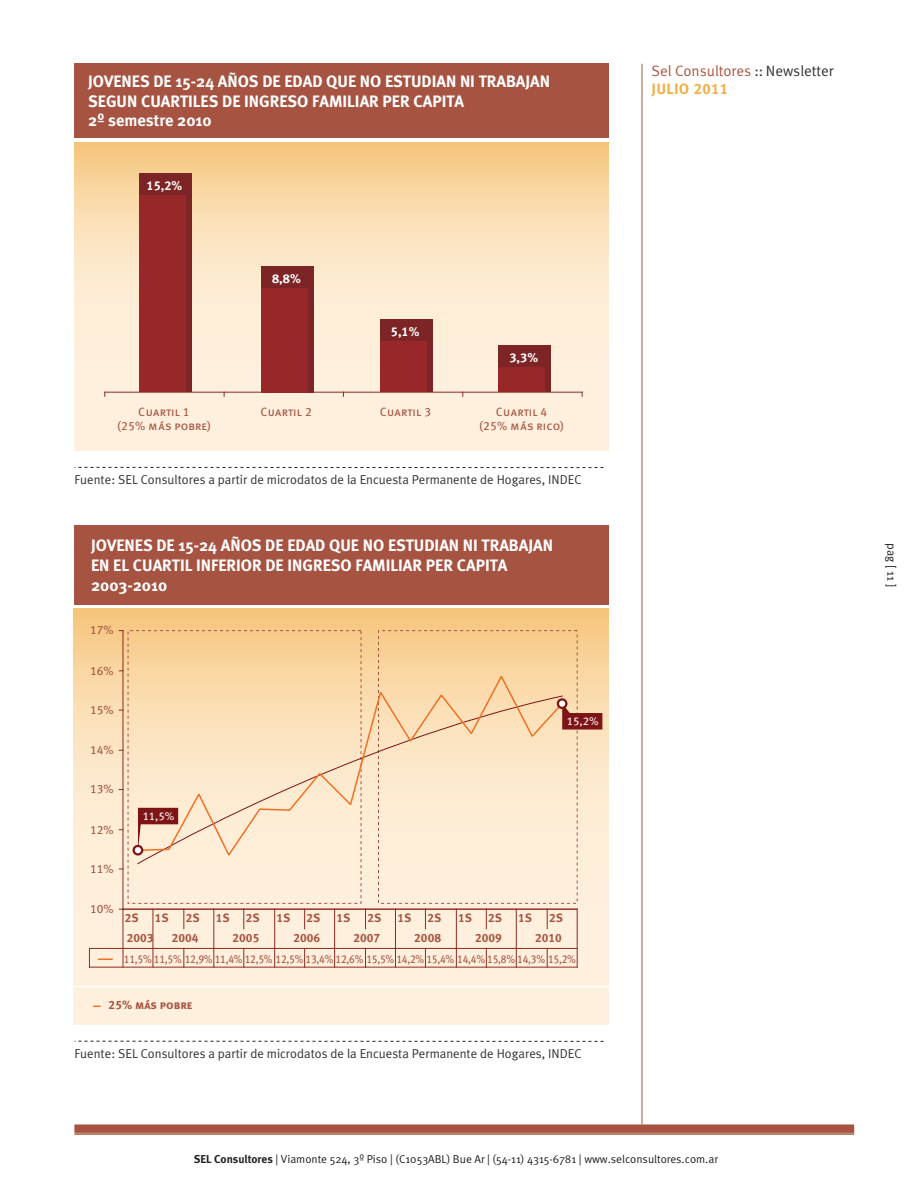
<style>
.page{position:relative;width:918px;height:1188px;background:#fff}
.page>*{position:absolute;margin:0;border:0;box-sizing:border-box;transform-origin:0 0}
.t1{font:700 16.5px/19.8px "Meta";color:#fff}
.t2{font:15px/18px "Meta Normal";color:#ab5742}
.t3{font:12.9px "Meta Plus Normal";color:#333536}
.t4{font:12.75px "Meta Bold Lf Caps";color:#fff}
.t5{font:12px "Meta Bold Lf Caps";color:#a65441}
.t6{font:12px/13.5px "Meta Book LF Caps";letter-spacing:.025em;color:#a65441;text-align:center}
.t7{font:12px "Meta Book LF Caps";color:#a65441}
.t8{font:12px "Meta Normal";color:#231f20}
.t9{font:11.4px "Meta Normal";color:#231f20}
.t10{font:11.4px "Meta Book LF Caps";letter-spacing:-.025em;color:#a65441;scale:.9 1}
.t11{font:11.25px "Meta Book LF Caps";color:#fff}
.s1{color:#333536}
.s2{font-family:"Meta Bold Lf Caps";color:#f2af43}
.s3{font-family:"Meta";font-weight:700}
</style>
<div class="page">
<svg style="left:74px;top:1124px;width:780px;height:11px;background:#ae6553"></svg>
<hr style="left:642px;top:64px;width:1px;height:1060px;background:#a65441">
<svg style="left:75px;top:467px;width:528px;height:1px"></svg>
<svg style="left:74px;top:142px;width:534px;height:309px;background:#fbe4c3"></svg>
<hr style="left:105px;top:392px;width:477px;height:1px;background:#8d2b24">
<div style="left:74px;top:64px;width:534px;height:74px;background:#a65441"></div>
<div style="left:498px;top:346px;width:53px;height:46px;background:#7c2426"></div>
<div style="left:498px;top:367px;width:47px;height:25px;background:#98272a"></div>
<div style="left:380px;top:320px;width:53px;height:72px;background:#7c2426"></div>
<div style="left:380px;top:341px;width:47px;height:51px;background:#98272a"></div>
<div style="left:261px;top:266px;width:53px;height:127px;background:#7c2426"></div>
<div style="left:261px;top:288px;width:47px;height:105px;background:#98272a"></div>
<div style="left:139px;top:173px;width:53px;height:219px;background:#7c2426"></div>
<div style="left:139px;top:195px;width:47px;height:197px;background:#98272a"></div>
<svg style="left:74px;top:608px;width:534px;height:416px;background:#fbe4c4"></svg>
<div style="left:378px;top:630px;width:200px;height:274px;border:1px dashed #a65441"></div>
<svg style="left:75px;top:1041px;width:528px;height:1px"></svg>
<div style="left:74px;top:525px;width:535px;height:80px;background:#a65441"></div>
<hr style="left:74px;top:986px;width:535px;height:1px;background:#fff">
<div style="left:137px;top:858px;width:426px;height:6px;background:#feefda"></div>
<hr style="left:123px;top:631px;width:1px;height:278px;background:#8d2b24">
<svg style="left:136px;top:673px;width:428px;height:185px;background:#fbe3c2"></svg>
<hr style="left:89px;top:948px;width:488px;height:1px;background:#8d2b24">
<hr style="left:89px;top:967px;width:488px;height:1px;background:#8d2b24">
<hr style="left:123px;top:909px;width:454px;height:1px;background:#8d2b24">
<svg style="left:89px;top:949px;width:1px;height:18px"></svg>
<hr style="left:123px;top:909px;width:1px;height:58px;background:#8d2b24">
<svg style="left:153px;top:949px;width:1px;height:18px"></svg>
<svg style="left:183px;top:949px;width:1px;height:18px"></svg>
<svg style="left:213px;top:949px;width:1px;height:18px"></svg>
<svg style="left:243px;top:949px;width:1px;height:18px"></svg>
<svg style="left:274px;top:949px;width:1px;height:18px"></svg>
<svg style="left:304px;top:949px;width:1px;height:18px"></svg>
<svg style="left:334px;top:949px;width:1px;height:18px"></svg>
<svg style="left:365px;top:949px;width:1px;height:18px"></svg>
<svg style="left:395px;top:949px;width:1px;height:18px"></svg>
<svg style="left:425px;top:949px;width:1px;height:18px"></svg>
<svg style="left:456px;top:949px;width:1px;height:18px"></svg>
<svg style="left:486px;top:949px;width:1px;height:18px"></svg>
<svg style="left:516px;top:949px;width:1px;height:18px"></svg>
<svg style="left:547px;top:949px;width:1px;height:18px"></svg>
<hr style="left:577px;top:909px;width:1px;height:58px;background:#8d2b24">
<svg style="left:99px;top:959px;width:13px;height:1px"></svg>
<svg style="left:183px;top:910px;width:1px;height:19px"></svg>
<svg style="left:243px;top:910px;width:1px;height:19px"></svg>
<svg style="left:304px;top:910px;width:1px;height:19px"></svg>
<svg style="left:365px;top:910px;width:1px;height:19px"></svg>
<svg style="left:425px;top:910px;width:1px;height:19px"></svg>
<svg style="left:486px;top:910px;width:1px;height:19px"></svg>
<svg style="left:547px;top:910px;width:1px;height:19px"></svg>
<hr style="left:153px;top:909px;width:1px;height:39px;background:#8d2b24">
<hr style="left:213px;top:909px;width:1px;height:39px;background:#8d2b24">
<hr style="left:274px;top:909px;width:1px;height:39px;background:#8d2b24">
<hr style="left:334px;top:909px;width:1px;height:39px;background:#8d2b24">
<hr style="left:395px;top:909px;width:1px;height:39px;background:#8d2b24">
<hr style="left:456px;top:909px;width:1px;height:39px;background:#8d2b24">
<hr style="left:516px;top:909px;width:1px;height:39px;background:#8d2b24">
<svg style="left:557px;top:698px;width:45px;height:32px"></svg>
<svg style="left:133px;top:808px;width:45px;height:48px;background:#d09c8d"></svg>
<p class="t1" style="left:88px;top:73px;width:463px">JOVENES DE 15-24 AÑOS DE EDAD QUE NO ESTUDIAN NI TRABAJAN<br>SEGUN CUARTILES DE INGRESO FAMILIAR PER CAPITA<br>2º semestre 2010</p>
<p class="t4" style="left:147px;top:178px;width:37px">15,2%</p>
<p class="t4" style="left:272px;top:271px;width:30px">8,8%</p>
<p class="t4" style="left:391px;top:324px;width:30px">5,1%</p>
<p class="t6" style="left:138px;top:405px;width:53px">Cuartil 1</p>
<p class="t6" style="left:260px;top:405px;width:53px">Cuartil 2</p>
<p class="t6" style="left:380px;top:405px;width:53px">Cuartil 3</p>
<p class="t7" style="left:118px;top:418px;width:95px">(25% más pobre)</p>
<p class="t4" style="left:509px;top:350px;width:30px">3,3%</p>
<p class="t6" style="left:480px;top:405px;width:86px">Cuartil 4<br>(25% más rico)</p>
<p class="t3" style="left:74px;top:475px;width:509px">Fuente: SEL Consultores a partir de microdatos de la Encuesta Permanente de Hogares, INDEC</p>
<p class="t1" style="left:91px;top:537px;width:463px">JOVENES DE 15-24 AÑOS DE EDAD QUE NO ESTUDIAN NI TRABAJAN<br>EN EL CUARTIL INFERIOR DE INGRESO FAMILIAR PER CAPITA<br>2003-2010</p>
<p class="t7" style="left:90px;top:623px;width:25px">17%</p>
<p class="t7" style="left:90px;top:663px;width:25px">16%</p>
<p class="t7" style="left:90px;top:703px;width:25px">15%</p>
<p class="t7" style="left:90px;top:743px;width:25px">14%</p>
<p class="t7" style="left:90px;top:782px;width:25px">13%</p>
<p class="t7" style="left:90px;top:822px;width:25px">12%</p>
<p class="t7" style="left:90px;top:862px;width:25px">11%</p>
<p class="t11" style="left:143px;top:809px;width:33px">11,5%</p>
<p class="t11" style="left:567px;top:714px;width:33px">15,2%</p>
<p class="t7" style="left:90px;top:902px;width:25px">10%</p>
<p class="t5" style="left:125px;top:911px;width:15px">2S</p>
<p class="t5" style="left:155px;top:911px;width:15px">1S</p>
<p class="t5" style="left:186px;top:911px;width:15px">2S</p>
<p class="t5" style="left:216px;top:911px;width:15px">1S</p>
<p class="t5" style="left:246px;top:911px;width:15px">2S</p>
<p class="t5" style="left:277px;top:911px;width:15px">1S</p>
<p class="t5" style="left:307px;top:911px;width:15px">2S</p>
<p class="t5" style="left:337px;top:911px;width:15px">1S</p>
<p class="t5" style="left:367px;top:911px;width:15px">2S</p>
<p class="t5" style="left:397px;top:911px;width:15px">1S</p>
<p class="t5" style="left:427px;top:911px;width:15px">2S</p>
<p class="t5" style="left:458px;top:911px;width:15px">1S</p>
<p class="t5" style="left:488px;top:911px;width:15px">2S</p>
<p class="t5" style="left:518px;top:911px;width:15px">1S</p>
<p class="t5" style="left:549px;top:911px;width:15px">2S</p>
<p class="t5" style="left:127px;top:931px;width:28px">2003</p>
<p class="t5" style="left:172px;top:931px;width:28px">2004</p>
<p class="t5" style="left:233px;top:931px;width:28px">2005</p>
<p class="t5" style="left:293px;top:931px;width:28px">2006</p>
<p class="t5" style="left:353px;top:931px;width:28px">2007</p>
<p class="t5" style="left:414px;top:931px;width:28px">2008</p>
<p class="t5" style="left:475px;top:931px;width:28px">2009</p>
<p class="t5" style="left:535px;top:931px;width:28px">2010</p>
<p class="t10" style="left:124px;top:952px;width:504px">11,5% 11,5% 12,9% 11,4% 12,5% 12,5% 13,4% 12,6% 15,5% 14,2% 15,4% 14,4% 15,8% 14,3% 15,2%</p>
<p class="t5" style="left:109px;top:998px;width:85px">25% más pobre</p>
<p class="t3" style="left:74px;top:1049px;width:509px">Fuente: SEL Consultores a partir de microdatos de la Encuesta Permanente de Hogares, INDEC</p>
<p class="t2" style="left:652px;top:62px;width:184px">Sel Consultores <span class="s1">:: Newsletter<br></span><span class="s2">JULIO 2011</span></p>
<p class="t9" style="left:194px;top:1153px;width:525px"><span class="s3">SEL Consultores</span> | Viamonte 524, 3º Piso | (C1053ABL) Bue Ar | (54-11) 4315-6781 | www.selconsultores.com.ar</p>
<p class="t8" style="left:899px;top:543px;width:46px;rotate:90deg">pag [ 11 ]</p>
</div>
